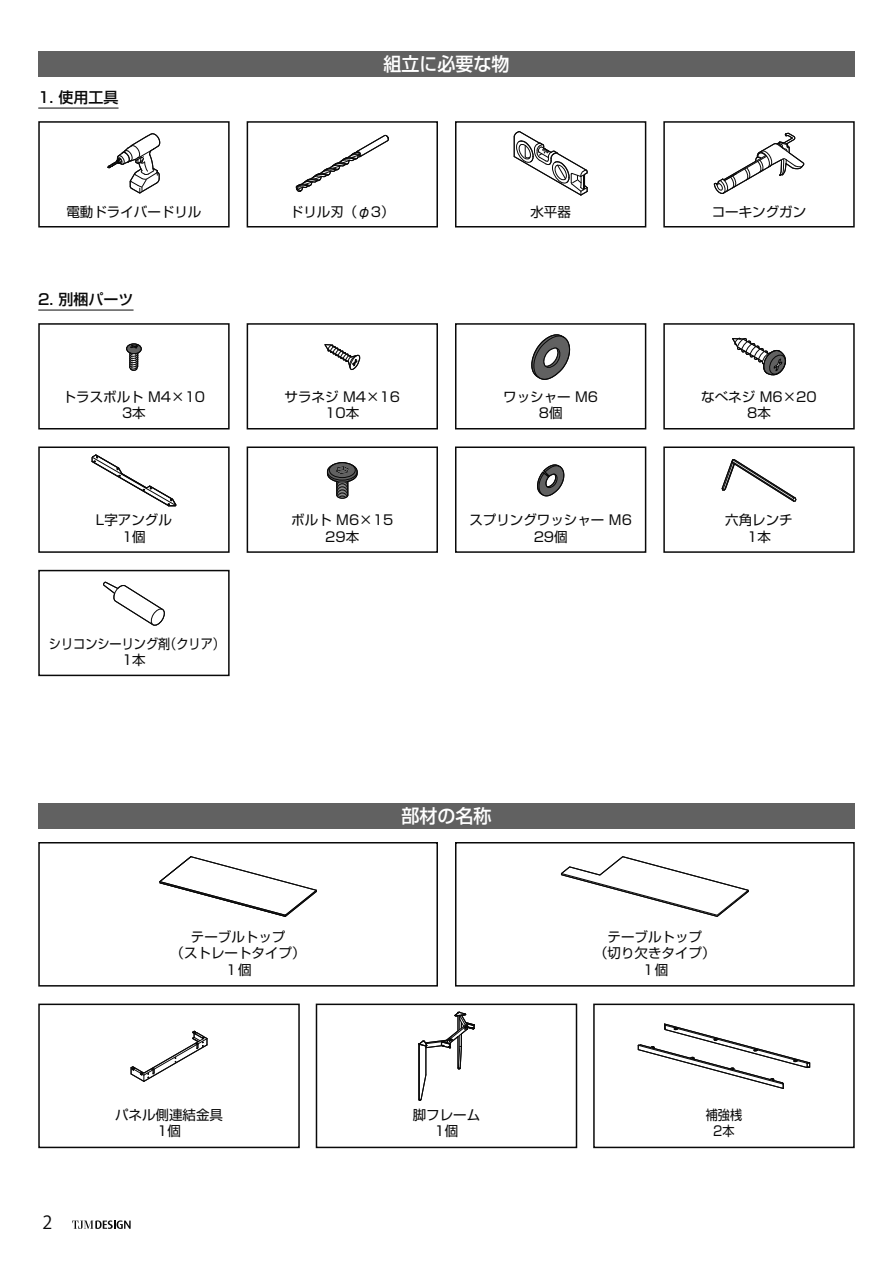
<style>
.page{position:relative;width:893px;height:1263px;background:#fff}
.page>*{position:absolute;margin:0;border:0;box-sizing:border-box;transform-origin:0 0}
.t1{font:18.75px "Shin Go Pro Medium 90 msp RKSJ H";color:#fff;scale:.96 1}
.t2{font:18px "Koz Go Pro Regular 90 msp RKSJ H";color:#090909}
.t3{font:15px "Shin Go Pro Medium 90 msp RKSJ H";color:#090909}
.t4{font:13.5px/16.2px "Shin Go Pro Regular 90 msp RKSJ H";color:#090909;text-align:center}
.t5{font:13.5px/16.2px "Shin Go Pro Regular 90 msp RKSJ H";color:#090909;text-align:center;scale:.9 1}
</style>
<div class="page">
<svg style="left:72px;top:1220px;width:59px;height:9px"></svg>
<hr style="left:38px;top:310px;width:96px;height:1px;background:#090909">
<div style="left:38px;top:51px;width:817px;height:26px;background:#616161"></div>
<hr style="left:38px;top:108px;width:81px;height:1px;background:#090909">
<svg style="left:38px;top:121px;width:817px;height:107px"></svg>
<div style="left:38px;top:570px;width:192px;height:106px;border:2px solid #090909"></div>
<svg style="left:38px;top:323px;width:817px;height:230px"></svg>
<svg style="left:38px;top:446px;width:609px;height:107px"></svg>
<div style="left:38px;top:804px;width:817px;height:25px;background:#616161"></div>
<svg style="left:38px;top:842px;width:817px;height:307px"></svg>
<div style="left:663px;top:323px;width:192px;height:106px;border:2px solid #090909"></div>
<svg style="left:107px;top:133px;width:54px;height:62px"></svg>
<svg style="left:713px;top:132px;width:92px;height:63px"></svg>
<svg style="left:295px;top:134px;width:94px;height:65px"></svg>
<svg style="left:103px;top:581px;width:62px;height:45px"></svg>
<svg style="left:721px;top:458px;width:76px;height:47px"></svg>
<svg style="left:91px;top:453px;width:86px;height:55px"></svg>
<svg style="left:323px;top:343px;width:38px;height:31px"></svg>
<svg style="left:511px;top:128px;width:80px;height:72px"></svg>
<svg style="left:159px;top:854px;width:158px;height:64px"></svg>
<svg style="left:560px;top:854px;width:190px;height:64px"></svg>
<svg style="left:418px;top:1011px;width:57px;height:93px"></svg>
<svg style="left:637px;top:1023px;width:174px;height:67px"></svg>
<svg style="left:130px;top:1029px;width:78px;height:54px"></svg>
<svg style="left:727px;top:329px;width:63px;height:48px"></svg>
<svg style="left:126px;top:342px;width:16px;height:29px"></svg>
<svg style="left:326px;top:461px;width:32px;height:39px"></svg>
<svg style="left:532px;top:455px;width:38px;height:51px"></svg>
<svg style="left:524px;top:323px;width:55px;height:71px"></svg>
<p class="t3" style="left:38px;top:91px;width:82px">1. 使用工具</p>
<h1 class="t1" style="left:383px;top:57px;width:133px">組立に必要な物</h1>
<p class="t4" style="left:66px;top:205px;width:136px">電動ドライバードリル</p>
<p class="t4" style="left:290px;top:205px;width:106px">ドリル刃（φ3）</p>
<p class="t4" style="left:530px;top:205px;width:42px">水平器</p>
<p class="t4" style="left:712px;top:205px;width:96px">コーキングガン</p>
<p class="t3" style="left:38px;top:293px;width:97px">2. 別梱パーツ</p>
<p class="t4" style="left:63px;top:391px;width:144px">トラスボルト M4×10<br>3本</p>
<p class="t4" style="left:285px;top:391px;width:117px">サラネジ M4×16<br>10本</p>
<p class="t4" style="left:503px;top:391px;width:96px">ワッシャー M6<br>8個</p>
<p class="t4" style="left:96px;top:514px;width:78px">L字アングル<br>1個</p>
<p class="t4" style="left:291px;top:514px;width:103px">ボルト M6×15<br>29本</p>
<p class="t4" style="left:469px;top:514px;width:164px">スプリングワッシャー M6<br>29個</p>
<p class="t5" style="left:49px;top:637px;width:197px">シリコンシーリング剤（クリア）<br>1本</p>
<h1 class="t1" style="left:401px;top:809px;width:95px">部材の名称</h1>
<p class="t4" style="left:701px;top:391px;width:117px">なべネジ M6×20<br>8本</p>
<p class="t4" style="left:725px;top:514px;width:69px">六角レンチ<br>1本</p>
<p class="t4" style="left:171px;top:931px;width:136px">テーブルトップ<br>（ストレートタイプ）<br>１個</p>
<p class="t4" style="left:594px;top:931px;width:123px">テーブルトップ<br>（切り欠きタイプ）<br>１個</p>
<h2 class="t2" style="left:43px;top:1215px;width:11px">2</h2>
<p class="t4" style="left:115px;top:1109px;width:110px">パネル側連結金具<br>1個</p>
<p class="t4" style="left:413px;top:1109px;width:69px">脚フレーム<br>1個</p>
<p class="t5" style="left:706px;top:1109px;width:42px">補強桟<br>2本</p>
</div>
